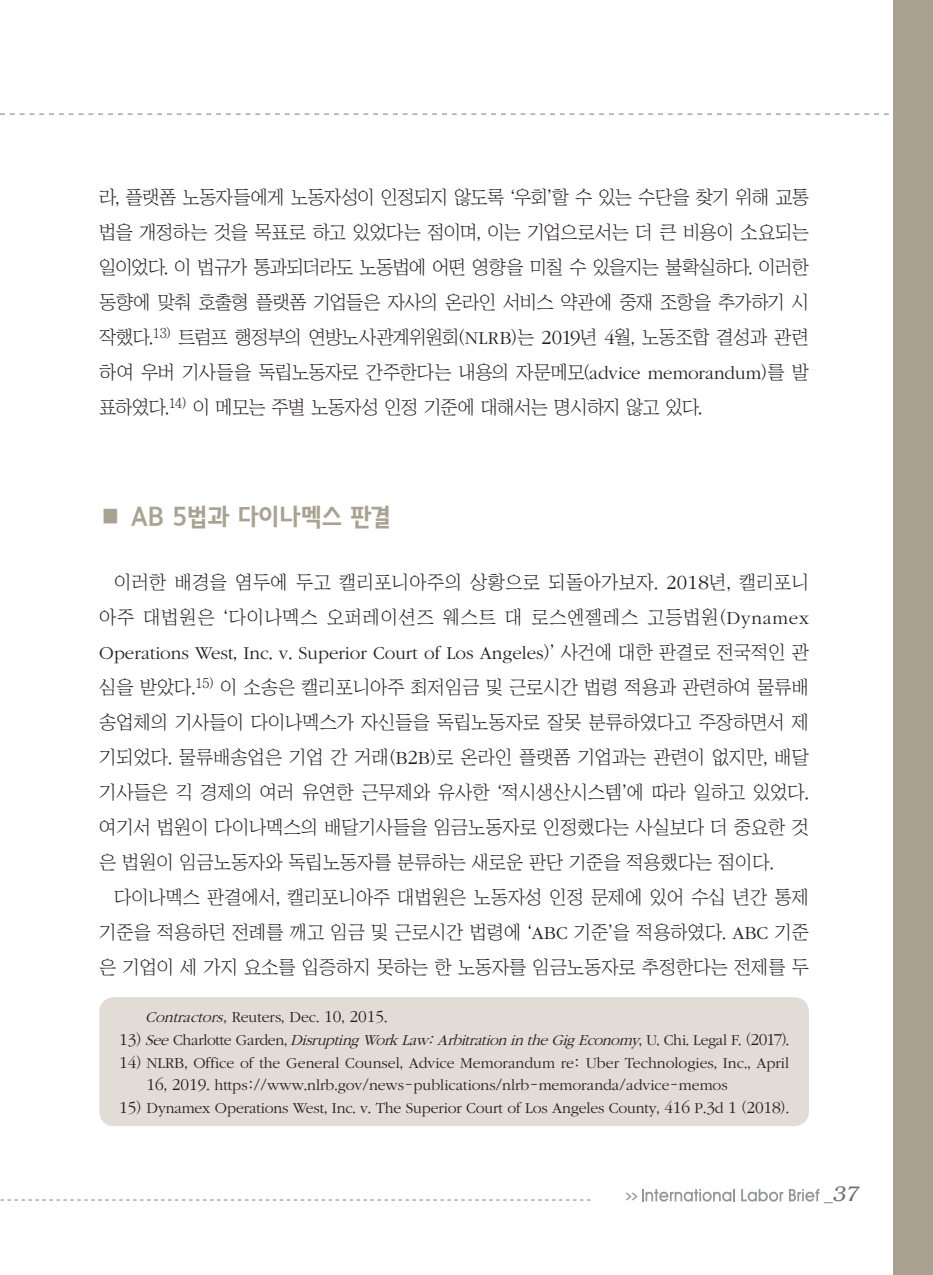
<style>
.page{position:relative;width:933px;height:1275px;background:#fff}
.page>*{position:absolute;margin:0;border:0;box-sizing:border-box;transform-origin:0 0}
.서론{font:24.5px "KBI Zfor SM Esgo H";letter-spacing:-.01em;color:#aaa291}
.t1{font:italic 300 21px "Bookman";color:#6c6d70}
.본문{font:18.9px/35px "Chosunilbo NM";color:#231f20;text-align:justify}
.각주{font:300 15.75px/22.8px "ITC Garamond Std";color:#231f20}
.각주-2{font:italic 300 15.75px "ITC Garamond Std";color:#231f20}
.t2{font:700 7.88px "Ko Pub Dotum";color:#939598;scale:2 1}
.s1{font-family:"ITC Garamond Std";font-weight:300}
.s2{font-family:"ITC Garamond Std";font-weight:300;font-size:20.82px}
.s3{font-family:"Chosunilbo NM";font-weight:400;font-style:normal}
.s4{font-style:normal}
.s5{font-style:normal;font-size:17.32px}
.s6{font-family:"Chosunilbo NM";font-weight:400}
.s7{font-size:17.32px}
.s8{font-family:"Helvetica";font-weight:400;font-style:normal;font-size:17.5px}
</style>
<div class="page">
<svg style="left:0;top:113px;width:889px;height:2px"></svg>
<div style="left:893px;top:0;width:40px;height:1275px;background:#aaa291"></div>
<svg style="left:0;top:1199px;width:590px;height:1px"></svg>
<svg style="left:642px;top:1189px;width:93px;height:13px"></svg>
<svg style="left:741px;top:1189px;width:42px;height:13px"></svg>
<svg style="left:789px;top:1189px;width:30px;height:12px"></svg>
<div style="left:99px;top:997px;width:710px;height:129px;background:#e1dcd5;border-radius:15px"></div>
<p class="본문" style="left:99px;top:179px;width:711px">라, 플랫폼 노동자들에게 노동자성이 인정되지 않도록 ‘우회’할 수 있는 수단을 찾기 위해 교통 법을 개정하는 것을 목표로 하고 있었다는 점이며, 이는 기업으로서는 더 큰 비용이 소요되는 일이었다. 이 법규가 통과되더라도 노동법에 어떤 영향을 미칠 수 있을지는 불확실하다. 이러한 동향에 맞춰 호출형 플랫폼 기업들은 자사의 온라인 서비스 약관에 중재 조항을 추가하기 시 작했다.<sup>13)</sup> 트럼프 행정부의 연방노사관계위원회(<span class="s1">NLRB</span>)는 <span class="s2">2019</span>년 <span class="s2">4</span>월, 노동조합 결성과 관련 하여 우버 기사들을 독립노동자로 간주한다는 내용의 자문메모(<span class="s1">advice memorandum</span>)를 발 표하였다.<sup>14)</sup> 이 메모는 주별 노동자성 인정 기준에 대해서는 명시하지 않고 있다.</p>
<p class="서론" style="left:99px;top:502px;width:293px">■ AB 5법과 다이나멕스 판결</p>
<p class="본문" style="left:99px;top:564px;width:711px;text-indent:15px">이러한 배경을 염두에 두고 캘리포니아주의 상황으로 되돌아가보자. <span class="s2">2018</span>년, 캘리포니 아주 대법원은 ‘다이나멕스 오퍼레이션즈 웨스트 대 로스엔젤레스 고등법원(<span class="s1">Dynamex Operations West</span>, <span class="s1">Inc</span>. <span class="s1">v</span>. <span class="s1">Superior Court of Los Angeles</span>)’ 사건에 대한 판결로 전국적인 관 심을 받았다.<sup>15)</sup> 이 소송은 캘리포니아주 최저임금 및 근로시간 법령 적용과 관련하여 물류배 송업체의 기사들이 다이나멕스가 자신들을 독립노동자로 잘못 분류하였다고 주장하면서 제 기되었다. 물류배송업은 기업 간 거래(<span class="s1">B</span><span class="s2">2</span><span class="s1">B</span>)로 온라인 플랫폼 기업과는 관련이 없지만, 배달 기사들은 긱 경제의 여러 유연한 근무제와 유사한 ‘적시생산시스템’에 따라 일하고 있었다. 여기서 법원이 다이나멕스의 배달기사들을 임금노동자로 인정했다는 사실보다 더 중요한 것 은 법원이 임금노동자와 독립노동자를 분류하는 새로운 판단 기준을 적용했다는 점이다.</p>
<p class="본문" style="left:99px;top:879px;width:711px;text-indent:15px">다이나멕스 판결에서, 캘리포니아주 대법원은 노동자성 인정 문제에 있어 수십 년간 통제 기준을 적용하던 전례를 깨고 임금 및 근로시간 법령에 ‘<span class="s1">ABC</span> 기준’을 적용하였다. <span class="s1">ABC</span> 기준 은 기업이 세 가지 요소를 입증하지 못하는 한 노동자를 임금노동자로 추정한다는 전제를 두</p>
<p class="각주-2" style="left:145px;top:1009px;width:244px">Contractors<span class="s3">,</span> <span class="s4">Reuters</span><span class="s3">,</span> <span class="s4">Dec</span><span class="s3">.</span> <span class="s5">10</span><span class="s3">,</span> <span class="s5">2015</span><span class="s3">.</span></p>
<p class="각주-2" style="left:119px;top:1031px;width:671px"><span class="s5">13</span><span class="s3">)</span> See <span class="s4">Charlotte Garden</span><span class="s3">,</span> DisruptingWorkLaw<span class="s6">:</span>ArbitrationintheGigEconomy<span class="s3">,</span> <span class="s4">U</span><span class="s3">.</span> <span class="s4">Chi</span><span class="s3">.</span> <span class="s4">Legal F</span><span class="s3">. (</span><span class="s5">2017</span><span class="s3">).</span></p>
<p class="각주" style="left:146px;top:1051px;width:644px;text-indent:-27px"><span class="s7">14</span><span class="s6">)</span> NLRB<span class="s6">,</span> Office of the General Counsel<span class="s6">,</span> Advice Memorandum re<span class="s6">:</span> Uber Technologies<span class="s6">,</span> Inc<span class="s6">.,</span> April<br><span class="s7">16</span><span class="s6">,</span> <span class="s7">2019</span><span class="s6">.</span> https<span class="s6">://</span>www<span class="s6">.</span>nlrb<span class="s6">.</span>gov<span class="s6">/</span>news<span class="s6">-</span>publications<span class="s6">/</span>nlrb<span class="s6">-</span>memoranda<span class="s6">/</span>advice<span class="s6">-</span>memos</p>
<p class="각주" style="left:119px;top:1097px;width:671px"><span class="s7">15</span><span class="s6">)</span> Dynamex Operations West<span class="s6">,</span> Inc<span class="s6">.</span> v<span class="s6">.</span> The Superior Court of Los Angeles County<span class="s6">,</span> <span class="s7">416</span> P<span class="s6">.</span><span class="s7">3</span>d <span class="s7">1</span> <span class="s6">(</span><span class="s7">2018</span><span class="s6">).</span></p>
<p class="t2" style="left:625px;top:1192px;width:8px">&gt;&gt;</p>
<p class="t1" style="left:824px;top:1182px;width:36px"><span class="s8">_</span>37</p>
</div>
